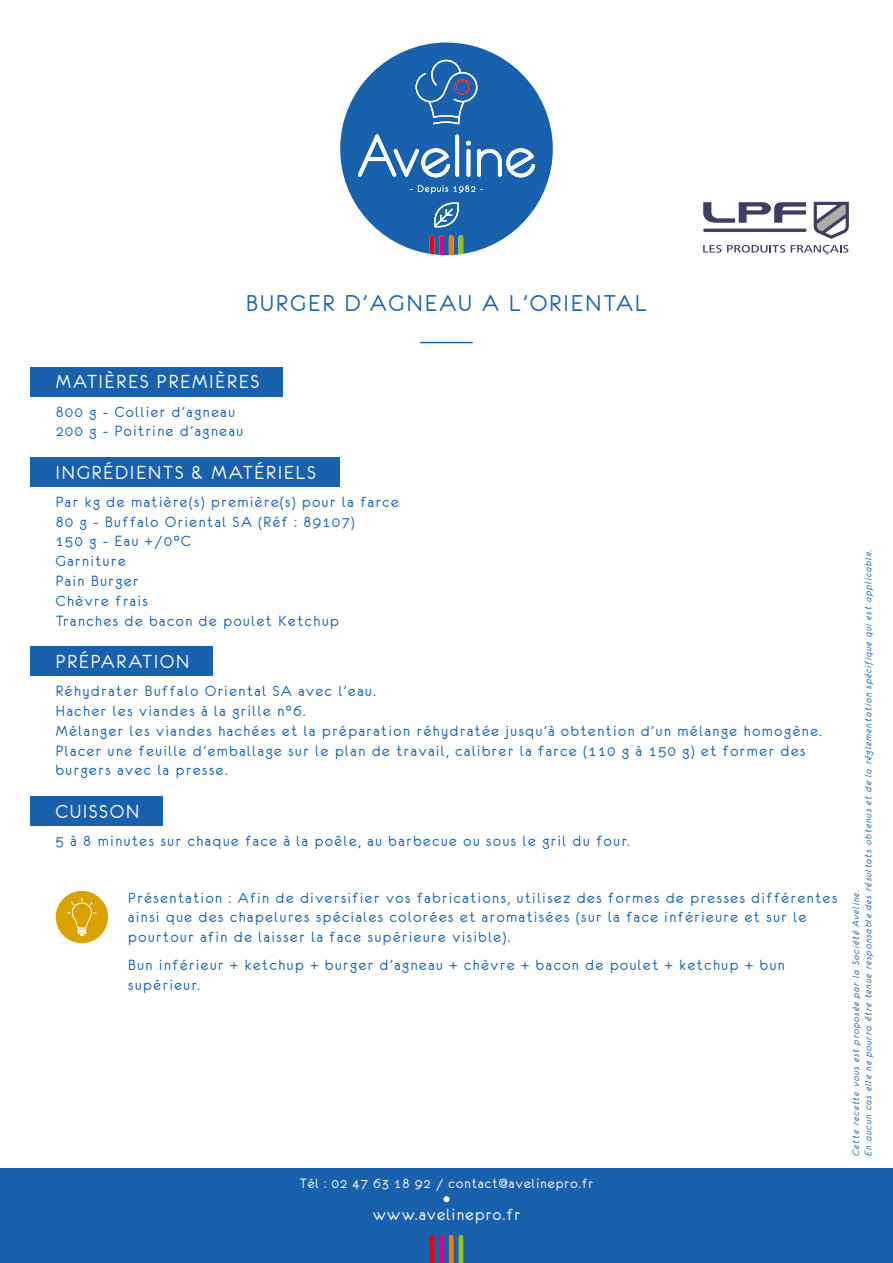
<style>
.page{position:relative;width:893px;height:1263px;background:#fff}
.page>*{position:absolute;margin:0;border:0;box-sizing:border-box;transform-origin:0 0}
.t1{font:25.5px "Eurofurenceregular";letter-spacing:.1em;color:#1961ac}
.t2{font:21px "Eurofurenceregular";letter-spacing:.1em;color:#fff}
.t3{font:18px "Eurofurenceregular";letter-spacing:.075em;color:#fff}
.t4{font:16.5px/19.8px "Eurofurenceregular";letter-spacing:.1em;color:#1961ac}
.t5{font:15px "Eurofurenceregular";letter-spacing:.075em;color:#fff}
.t6{font:10.5px/12.6px "Eurofurenceitalic";letter-spacing:.1em;color:#1961ac}
</style>
<div class="page">
<div style="left:0;top:1168px;width:893px;height:95px;background:#1961ac"></div>
<svg style="left:340px;top:43px;width:213px;height:211px;fill:#1961ac"></svg>
<svg style="left:433px;top:202px;width:27px;height:26px"></svg>
<svg style="left:416px;top:60px;width:61px;height:64px;background:#3973b3"></svg>
<svg style="left:430px;top:235px;width:33px;height:20px"></svg>
<svg style="left:410px;top:185px;width:73px;height:9px"></svg>
<svg style="left:466px;top:141px;width:5px;height:5px"></svg>
<svg style="left:358px;top:134px;width:92px;height:43px"></svg>
<svg style="left:455px;top:134px;width:4px;height:43px"></svg>
<hr style="left:467px;top:149px;width:3px;height:28px;background:#fff;border-radius:2px">
<svg style="left:477px;top:148px;width:58px;height:29px"></svg>
<svg style="left:430px;top:1235px;width:33px;height:28px"></svg>
<svg style="left:443px;top:1196px;width:6px;height:6px"></svg>
<hr style="left:421px;top:342px;width:51px;height:1px;background:#1961ac">
<svg style="left:703px;top:245px;width:82px;height:8px"></svg>
<svg style="left:791px;top:245px;width:57px;height:10px"></svg>
<svg style="left:814px;top:202px;width:35px;height:37px"></svg>
<hr style="left:703px;top:229px;width:104px;height:3px;background:#3e3f60;border-radius:2px">
<svg style="left:703px;top:202px;width:103px;height:21px"></svg>
<div style="left:30px;top:367px;width:253px;height:29px;background:#1961ac"></div>
<div style="left:30px;top:457px;width:309px;height:30px;background:#1961ac"></div>
<div style="left:30px;top:647px;width:183px;height:29px;background:#1961ac"></div>
<div style="left:30px;top:796px;width:133px;height:30px;background:#1961ac"></div>
<div style="left:56px;top:891px;width:52px;height:52px;background:#d9a200;border-radius:50%"></div>
<svg style="left:67px;top:898px;width:29px;height:38px"></svg>
<h1 class="t1" style="left:246px;top:290px;width:402px">BURGER D’AGNEAU A L’ORIENTAL</h1>
<p class="t2" style="left:56px;top:371px;width:205px">MATIÈRES PREMIÈRES</p>
<p class="t4" style="left:56px;top:401px;width:189px">800 g - Collier d’agneau<br>200 g - Poitrine d’agneau</p>
<p class="t2" style="left:56px;top:461px;width:262px">INGRÉDIENTS &amp; MATÉRIELS</p>
<p class="t4" style="left:56px;top:492px;width:345px">Par kg de matière(s) première(s) pour la farce<br>80 g - Buffalo Oriental SA (Réf : 89107)<br>150 g - Eau +/0°C<br>Garniture<br>Pain Burger<br>Chèvre frais<br>Tranches de bacon de poulet Ketchup</p>
<p class="t2" style="left:56px;top:651px;width:135px">PRÉPARATION</p>
<p class="t4" style="left:56px;top:681px;width:767px">Réhydrater Buffalo Oriental SA avec l’eau.<br>Hacher les viandes à la grille n°6.<br>Mélanger les viandes hachées et la préparation réhydratée jusqu’à obtention d’un mélange homogène.<br>Placer une feuille d’emballage sur le plan de travail, calibrer la farce (110 g à 150 g) et former des burgers avec la presse.</p>
<p class="t2" style="left:56px;top:800px;width:85px">CUISSON</p>
<p class="t4" style="left:56px;top:831px;width:575px">5 à 8 minutes sur chaque face à la poêle, au barbecue ou sous le gril du four.</p>
<p class="t4" style="left:128px;top:887px;width:710px">Présentation : Afin de diversifier vos fabrications, utilisez des formes de presses différentes ainsi que des chapelures spéciales colorées et aromatisées (sur la face inférieure et sur le pourtour afin de laisser la face supérieure visible).</p>
<p class="t4" style="left:128px;top:955px;width:658px">Bun inférieur + ketchup + burger d’agneau + chèvre + bacon de poulet + ketchup + bun supérieur.</p>
<p class="t5" style="left:300px;top:1176px;width:295px">Tél : 02 47 63 18 92 / contact@avelinepro.fr</p>
<p class="t3" style="left:373px;top:1206px;width:149px">www.avelinepro.fr</p>
<p class="t6" style="left:849px;top:1156px;width:608px;rotate:-90deg">Cette recette vous est proposée par la Société Aveline.<br>En aucun cas elle ne pourra être tenue responsable des résultats obtenus et de la réglementation spécifique qui est applicable.</p>
</div>
